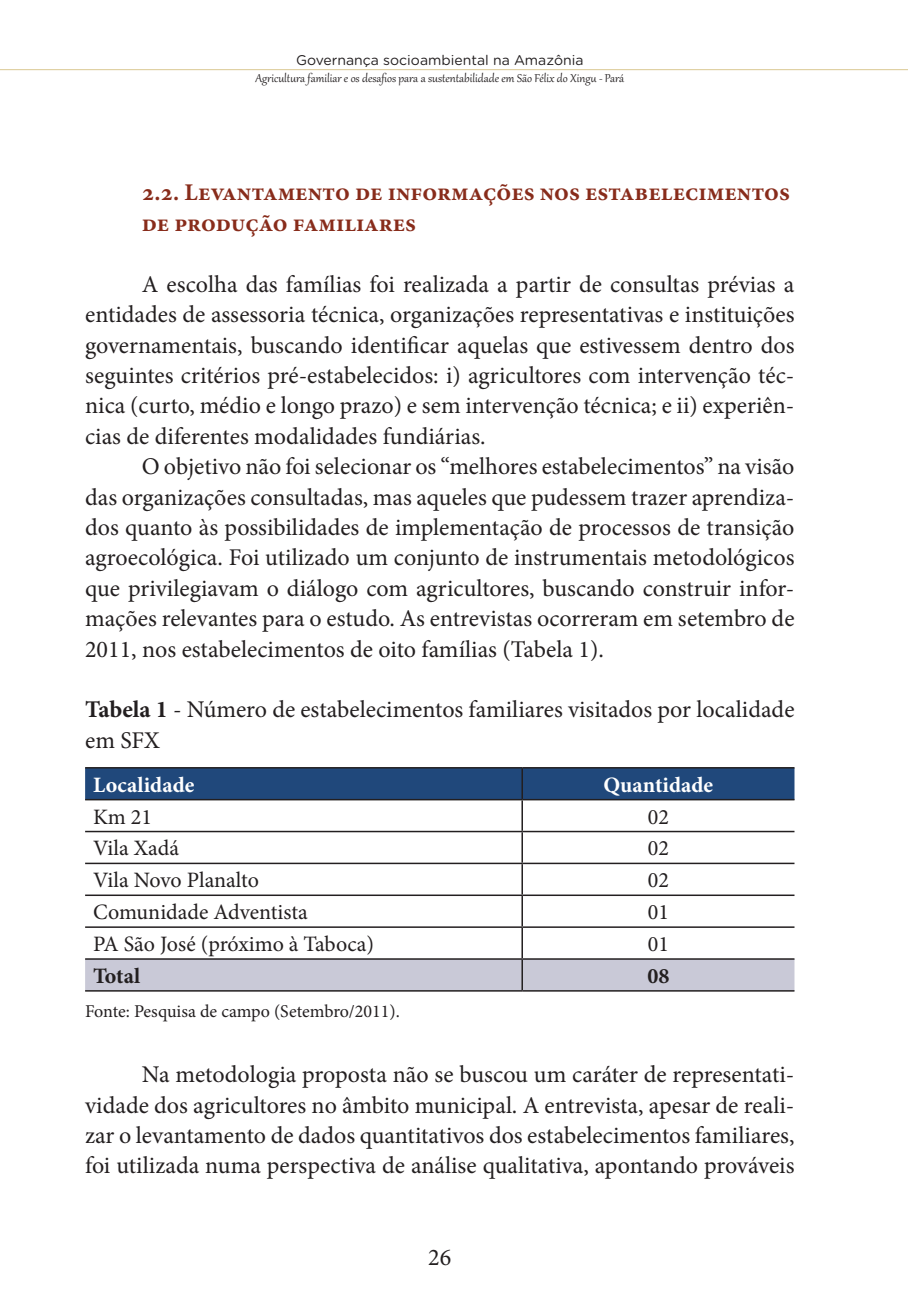
<style>
.page{position:relative;width:908px;height:1304px;background:#fff}
.page>*{position:absolute;margin:0;border:0;box-sizing:border-box;transform-origin:0 0}
.t1{font:24px/30.4px "Minion Pro";color:#231f20;text-align:justify}
.t2{font:700 24px/30.4px "Minion Pro";color:#882c1b}
.t3{font:22px "Minion Pro";color:#231f20}
.t4{font:700 22px "Minion Pro";color:#fff}
.t5{font:700 22px "Minion Pro";color:#231f20}
.t6{font:18px "Minion Pro";color:#231f20}
.t7{font:14px "Gabriola";color:#231f20}
.t8{font:14px "Gotham Rounded";color:#231f20}
.s1{font-weight:700}
</style>
<div class="page">
<hr style="left:0;top:69px;width:907px;height:1px;background:#dbc893">
<div style="left:85px;top:769px;width:709px;height:30px;background:#20487b"></div>
<div style="left:85px;top:960px;width:709px;height:30px;background:#c9c9d7"></div>
<hr style="left:85px;top:863px;width:437px;height:1px;background:#231f20">
<hr style="left:522px;top:863px;width:272px;height:1px;background:#231f20">
<hr style="left:522px;top:894px;width:272px;height:2px;background:#231f20">
<hr style="left:85px;top:926px;width:437px;height:2px;background:#231f20">
<hr style="left:522px;top:926px;width:272px;height:2px;background:#231f20">
<hr style="left:85px;top:767px;width:437px;height:2px;background:#231f20">
<hr style="left:85px;top:799px;width:437px;height:1px;background:#231f20">
<hr style="left:522px;top:767px;width:272px;height:2px;background:#231f20">
<hr style="left:521px;top:769px;width:1px;height:30px;background:#231f20">
<hr style="left:85px;top:831px;width:437px;height:1px;background:#231f20">
<hr style="left:522px;top:831px;width:272px;height:1px;background:#231f20">
<hr style="left:85px;top:990px;width:437px;height:2px;background:#231f20">
<hr style="left:85px;top:894px;width:437px;height:2px;background:#231f20">
<hr style="left:85px;top:958px;width:437px;height:2px;background:#231f20">
<hr style="left:521px;top:960px;width:1px;height:30px;background:#231f20">
<hr style="left:522px;top:990px;width:272px;height:2px;background:#231f20">
<hr style="left:522px;top:799px;width:272px;height:1px;background:#231f20">
<hr style="left:521px;top:800px;width:1px;height:31px;background:#231f20">
<hr style="left:521px;top:832px;width:1px;height:31px;background:#231f20">
<hr style="left:521px;top:864px;width:1px;height:30px;background:#231f20">
<hr style="left:521px;top:896px;width:1px;height:30px;background:#231f20">
<hr style="left:521px;top:928px;width:1px;height:30px;background:#231f20">
<hr style="left:522px;top:958px;width:272px;height:2px;background:#231f20">
<p class="t8" style="left:296px;top:51px;width:289px">Governança socioambiental na Amazônia</p>
<p class="t7" style="left:255px;top:69px;width:370px">Agricultura familiar e os desafios para a sustentabilidade em São Félix do Xingu - Pará</p>
<p class="t2" style="left:142px;top:177px;width:649px">2.2. Levantamento de informações nos estabelecimentos de produção familiares</p>
<p class="t1" style="left:85px;top:269px;width:710px;text-indent:57px">A escolha das famílias foi realizada a partir de consultas prévias a entidades de assessoria técnica, organizações representativas e instituições governamentais, buscando identificar aquelas que estivessem dentro dos seguintes critérios pré-estabelecidos: i) agricultores com intervenção téc&shy;nica (curto, médio e longo prazo) e sem intervenção técnica; e ii) experiên&shy;cias de diferentes modalidades fundiárias.</p>
<p class="t1" style="left:85px;top:451px;width:710px;text-indent:57px">O objetivo não foi selecionar os “melhores estabelecimentos” na visão das organizações consultadas, mas aqueles que pudessem trazer aprendiza&shy;dos quanto às possibilidades de implementação de processos de transição agroecológica. Foi utilizado um conjunto de instrumentais metodológicos que privilegiavam o diálogo com agricultores, buscando construir infor&shy;mações relevantes para o estudo. As entrevistas ocorreram em setembro de 2011, nos estabelecimentos de oito famílias (Tabela 1).</p>
<p class="t1" style="left:85px;top:695px;width:710px"><span class="s1">Tabela 1</span> - Número de estabelecimentos familiares visitados por localidade em SFX</p>
<p class="t4" style="left:93px;top:769px;width:103px">Localidade</p>
<p class="t4" style="left:603px;top:769px;width:111px">Quantidade</p>
<p class="t3" style="left:93px;top:802px;width:60px">Km 21</p>
<p class="t3" style="left:647px;top:802px;width:23px">02</p>
<p class="t3" style="left:93px;top:834px;width:88px">Vila Xadá</p>
<p class="t3" style="left:647px;top:834px;width:23px">02</p>
<p class="t3" style="left:93px;top:866px;width:167px">Vila Novo Planalto</p>
<p class="t3" style="left:647px;top:866px;width:23px">02</p>
<p class="t3" style="left:93px;top:897px;width:216px">Comunidade Adventista</p>
<p class="t3" style="left:647px;top:897px;width:23px">01</p>
<p class="t3" style="left:93px;top:929px;width:282px">PA São José (próximo à Taboca)</p>
<p class="t3" style="left:647px;top:929px;width:23px">01</p>
<p class="t5" style="left:93px;top:960px;width:49px">Total</p>
<p class="t5" style="left:647px;top:960px;width:23px">08</p>
<p class="t6" style="left:85px;top:999px;width:316px">Fonte: Pesquisa de campo (Setembro/2011).</p>
<p class="t1" style="left:85px;top:1059px;width:710px;text-indent:57px">Na metodologia proposta não se buscou um caráter de representati&shy;vidade dos agricultores no âmbito municipal. A entrevista, apesar de reali&shy;zar o levantamento de dados quantitativos dos estabelecimentos familiares, foi utilizada numa perspectiva de análise qualitativa, apontando prováveis</p>
<p class="t1" style="left:428px;top:1242px;width:25px">26</p>
</div>
